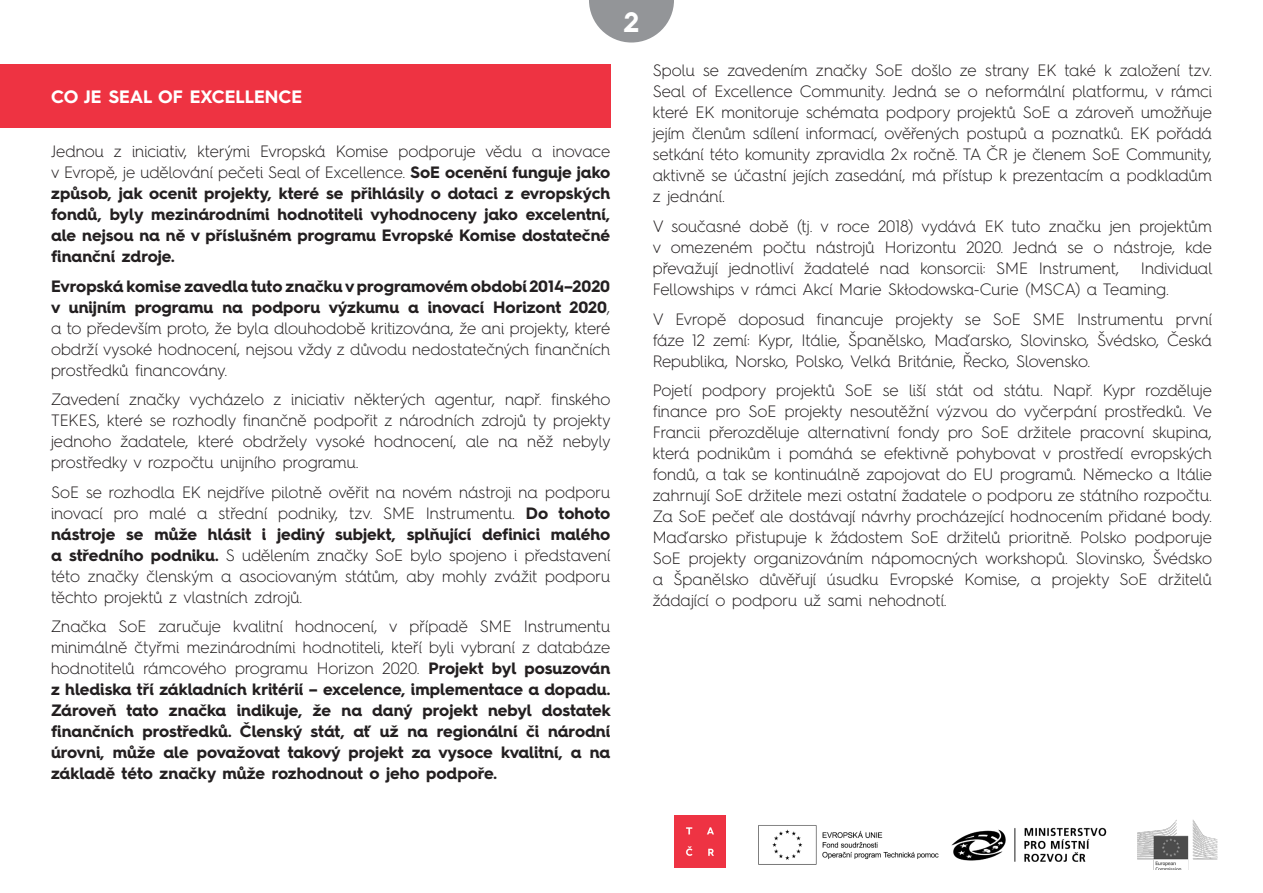
<style>
.page{position:relative;width:1263px;height:893px;background:#fff}
.page>*{position:absolute;margin:0;border:0;box-sizing:border-box;transform-origin:0 0}
.t1{font:700 28.2px "Hurme Geometric Sans 4";color:#fff}
.Podnadpis{font:700 18px "Hurme Geometric Sans 4";color:#fff}
.text{font:300 16.5px/21px "Hurme Geometric Sans 4";color:#231f20;text-align:justify}
.text-2{font:700 16.5px/21px "Hurme Geometric Sans 4";color:#231f20;text-align:justify}
.s1{font-weight:300}
.s2{font-weight:700}
</style>
<div class="page">
<svg style="left:589px;top:0;width:85px;height:43px"></svg>
<div style="left:674px;top:815px;width:52px;height:52px;background:#ee3343"></div>
<img style="left:758px;top:825px;width:349px;height:40px">
<img style="left:1137px;top:820px;width:81px;height:50px">
<div style="left:0;top:64px;width:610px;height:64px;background:#ee3342"></div>
<h1 class="t1" style="left:624px;top:2px;width:17px">2</h1>
<p class="Podnadpis" style="left:51px;top:84px;width:253px">CO JE SEAL OF EXCELLENCE</p>
<p class="text-2" style="left:51px;top:141px;width:561px"><span class="s1">Jednou z iniciativ, kterými Evropská Komise podporuje vědu a inovace v Evropě, je udělování pečeti Seal of Excellence.</span> SoE ocenění funguje jako způsob, jak ocenit projekty, které se přihlásily o dotaci z evropských fondů, byly mezinárodními hodnotiteli vyhodnoceny jako excelentní, ale nejsou na ně v příslušném programu Evropské Komise dostatečné finanční zdroje.</p>
<p class="text" style="left:51px;top:275px;width:561px"><span class="s2">Evropská komise zavedla tuto značku v programovém období 2014–2020 v unijním programu na podporu výzkumu a inovací Horizont 2020</span>, a to především proto, že byla dlouhodobě kritizována, že ani projekty, které obdrží vysoké hodnocení, nejsou vždy z důvodu nedostatečných finančních prostředků financovány.</p>
<p class="text" style="left:51px;top:389px;width:561px">Zavedení značky vycházelo z iniciativ některých agentur, např. finského TEKES, které se rozhodly finančně podpořit z národních zdrojů ty projekty jednoho žadatele, které obdržely vysoké hodnocení, ale na něž nebyly prostředky v rozpočtu unijního programu.</p>
<p class="text" style="left:51px;top:481px;width:561px">SoE se rozhodla EK nejdříve pilotně ověřit na novém nástroji na podporu inovací pro malé a střední podniky, tzv. SME Instrumentu. <span class="s2">Do tohoto nástroje se může hlásit i jediný subjekt, splňující definici malého a středního podniku.</span> S udělením značky SoE bylo spojeno i představení této značky členským a asociovaným státům, aby mohly zvážit podporu těchto projektů z vlastních zdrojů.</p>
<p class="text-2" style="left:51px;top:616px;width:561px"><span class="s1">Značka SoE zaručuje kvalitní hodnocení, v případě SME Instrumentu minimálně čtyřmi mezinárodními hodnotiteli, kteří byli vybraní z databáze hodnotitelů rámcového programu Horizon 2020.</span> Projekt byl posuzován z hlediska tří základních kritérií – excelence, implementace a dopadu.<br>Zároveň tato značka indikuje, že na daný projekt nebyl dostatek finančních prostředků. Členský stát, ať už na regionální či národní úrovni, může ale považovat takový projekt za vysoce kvalitní, a na základě této značky může rozhodnout o jeho podpoře.</p>
<p class="text" style="left:653px;top:60px;width:561px">Spolu se zavedením značky SoE došlo ze strany EK také k založení tzv.<br>Seal of Excellence Community. Jedná se o neformální platformu, v rámci které EK monitoruje schémata podpory projektů SoE a zároveň umožňuje jejím členům sdílení informací, ověřených postupů a poznatků. EK pořádá setkání této komunity zpravidla 2x ročně. TA ČR je členem SoE Community, aktivně se účastní jejích zasedání, má přístup k prezentacím a podkladům z jednání.</p>
<p class="text" style="left:653px;top:215px;width:561px">V současné době (tj. v roce 2018) vydává EK tuto značku jen projektům v omezeném počtu nástrojů Horizontu 2020. Jedná se o nástroje, kde převažují jednotliví žadatelé nad konsorcii: SME Instrument,</p>
<p class="text" style="left:653px;top:257px;width:561px;text-indent:488px">Individual<br>Fellowships v rámci Akcí Marie Skłodowska-Curie (MSCA) a Teaming.</p>
<p class="text" style="left:653px;top:308px;width:561px">V Evropě doposud financuje projekty se SoE SME Instrumentu první fáze 12 zemí: Kypr, Itálie, Španělsko, Maďarsko, Slovinsko, Švédsko, Česká Republika, Norsko, Polsko, Velká Británie, Řecko, Slovensko.</p>
<p class="text" style="left:653px;top:379px;width:561px">Pojetí podpory projektů SoE se liší stát od státu. Např. Kypr rozděluje finance pro SoE projekty nesoutěžní výzvou do vyčerpání prostředků. Ve Francii přerozděluje alternativní fondy pro SoE držitele pracovní skupina, která podnikům i pomáhá se efektivně pohybovat v prostředí evropských fondů, a tak se kontinuálně zapojovat do EU programů. Německo a Itálie zahrnují SoE držitele mezi ostatní žadatele o podporu ze státního rozpočtu.<br>Za SoE pečeť ale dostávají návrhy procházející hodnocením přidané body.<br>Maďarsko přistupuje k žádostem SoE držitelů prioritně. Polsko podporuje SoE projekty organizováním nápomocných workshopů. Slovinsko, Švédsko a Španělsko důvěřují úsudku Evropské Komise, a projekty SoE držitelů žádající o podporu už sami nehodnotí.</p>
</div>
